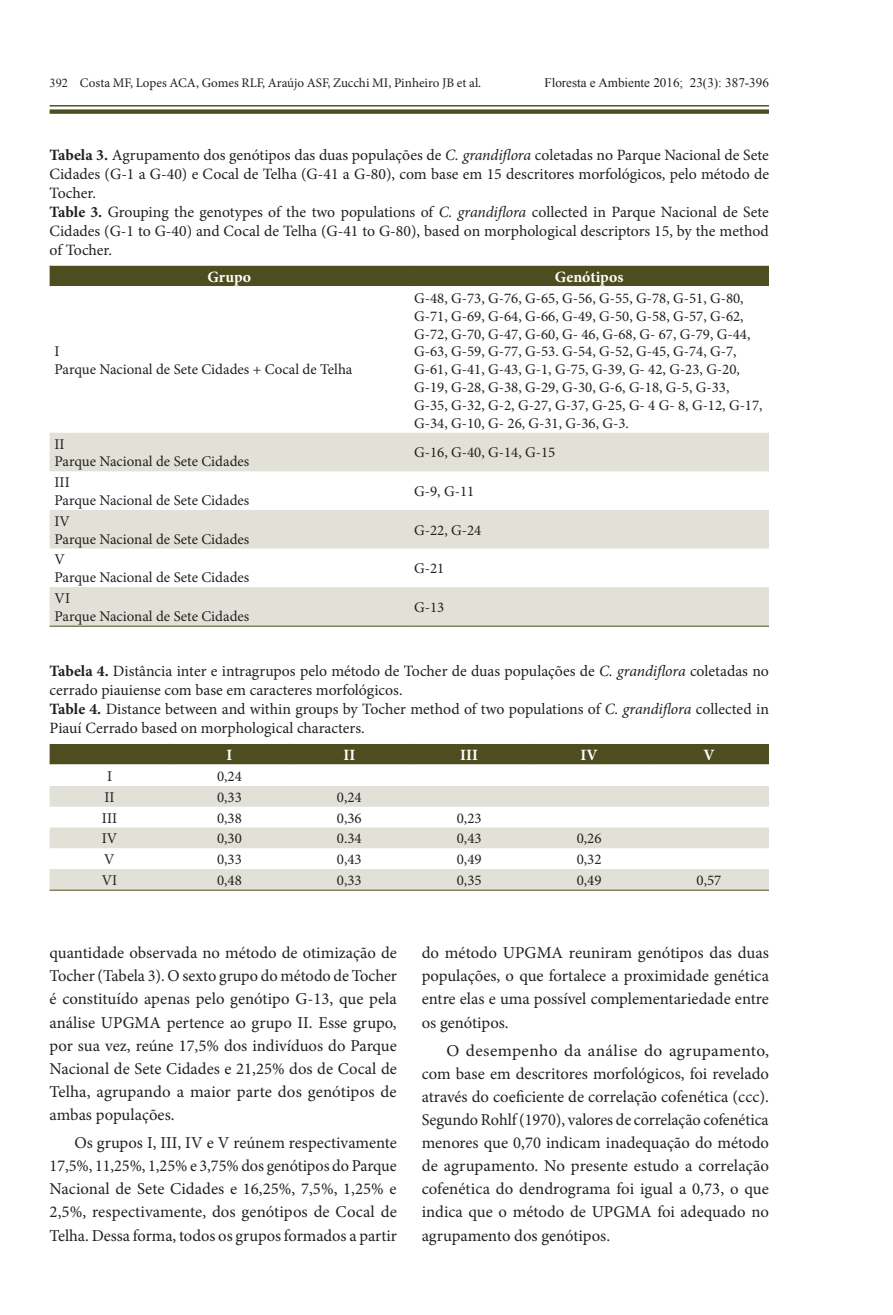
<style>
.page{position:relative;width:893px;height:1315px;background:#fff}
.page>*{position:absolute;margin:0;border:0;box-sizing:border-box;transform-origin:0 0}
.Paragraph{font:16.62px/23.1px "Minion Pro";color:#231f20;text-align:justify}
.Paragraph-2{font:16.62px/23.1px "Minion Pro";color:#231f20;text-align:justify;scale:1.04 1}
.TableTitle{font:15.75px/18.9px "Minion Pro";color:#231f20;text-align:justify}
.TableTitle-Trans1{font:15.75px/18.9px "Minion Pro";color:#231f20;text-align:justify}
.TableHead{font:700 15.75px "Minion Pro";color:#fff}
.TableBody{font:14.88px/17.8px "Minion Pro";color:#231f20}
.t1{font:13.12px "Minion Pro";color:#231f20}
.t2{font:13.12px "Times New Roman";color:#231f20}
.s1{font-family:"Times New Roman";font-size:12.25px}
.s2{font-weight:700}
.s3{font-style:italic}
</style>
<div class="page">
<div style="left:50px;top:109px;width:719px;height:5px;background:#4d4d1f"></div>
<hr style="left:50px;top:105px;width:719px;height:1px;background:#4d4d1f">
<div style="left:50px;top:266px;width:719px;height:20px;background:#4d4d1f"></div>
<svg style="left:50px;top:433px;width:719px;height:193px;fill:#e2e1d8"></svg>
<hr style="left:50px;top:626px;width:359px;height:1px;background:#4d4d1f">
<hr style="left:409px;top:626px;width:360px;height:1px;background:#4d4d1f">
<div style="left:50px;top:744px;width:719px;height:20px;background:#4d4d1f"></div>
<svg style="left:50px;top:786px;width:719px;height:103px;fill:#e2e1d8"></svg>
<hr style="left:50px;top:889px;width:119px;height:1px;background:#4d4d1f">
<hr style="left:169px;top:889px;width:120px;height:1px;background:#4d4d1f">
<hr style="left:289px;top:889px;width:120px;height:1px;background:#4d4d1f">
<hr style="left:409px;top:889px;width:120px;height:1px;background:#4d4d1f">
<hr style="left:529px;top:889px;width:120px;height:1px;background:#4d4d1f">
<hr style="left:649px;top:889px;width:120px;height:1px;background:#4d4d1f">
<p class="t1" style="left:50px;top:74px;width:433px"><span class="s1">392</span> Costa MF, Lopes ACA, Gomes RLF, Araújo ASF, Zucchi MI, Pinheiro JB et al.</p>
<p class="t2" style="left:544px;top:74px;width:226px">Floresta e Ambiente 2016; 23(3): 387-396</p>
<p class="TableTitle" style="left:50px;top:146px;width:721px"><span class="s2">Tabela 3.</span> Agrupamento dos genótipos das duas populações de <span class="s3">C. grandiflora</span> coletadas no Parque Nacional de Sete Cidades (G-1 a G-40) e Cocal de Telha (G-41 a G-80), com base em 15 descritores morfológicos, pelo método de Tocher.</p>
<p class="TableTitle-Trans1" style="left:50px;top:203px;width:721px"><span class="s2">Table 3.</span> Grouping the genotypes of the two populations of <span class="s3">C. grandiflora</span> collected in Parque Nacional de Sete Cidades (G-1 to G-40) and Cocal de Telha (G-41 to G-80), based on morphological descriptors 15, by the method of Tocher.</p>
<p class="TableHead" style="left:208px;top:265px;width:45px">Grupo</p>
<p class="TableHead" style="left:555px;top:265px;width:70px">Genótipos</p>
<p class="TableBody" style="left:55px;top:343px;width:7px">I</p>
<p class="TableBody" style="left:55px;top:361px;width:299px">Parque Nacional de Sete Cidades + Cocal de Telha</p>
<p class="TableBody" style="left:55px;top:435px;width:12px">II</p>
<p class="TableBody" style="left:55px;top:453px;width:196px">Parque Nacional de Sete Cidades</p>
<p class="TableBody" style="left:55px;top:473px;width:17px">III</p>
<p class="TableBody" style="left:55px;top:491px;width:196px">Parque Nacional de Sete Cidades</p>
<p class="TableBody" style="left:55px;top:512px;width:17px">IV</p>
<p class="TableBody" style="left:55px;top:530px;width:196px">Parque Nacional de Sete Cidades</p>
<p class="TableBody" style="left:55px;top:551px;width:12px">V</p>
<p class="TableBody" style="left:55px;top:568px;width:196px">Parque Nacional de Sete Cidades</p>
<p class="TableBody" style="left:55px;top:589px;width:17px">VI</p>
<p class="TableBody" style="left:55px;top:607px;width:196px">Parque Nacional de Sete Cidades</p>
<p class="TableBody" style="left:414px;top:289px;width:350px">G-48, G-73, G-76, G-65, G-56, G-55, G-78, G-51, G-80, G-71, G-69, G-64, G-66, G-49, G-50, G-58, G-57, G-62, G-72, G-70, G-47, G-60, G- 46, G-68, G- 67, G-79, G-44, G-63, G-59, G-77, G-53. G-54, G-52, G-45, G-74, G-7, G-61, G-41, G-43, G-1, G-75, G-39, G- 42, G-23, G-20, G-19, G-28, G-38, G-29, G-30, G-6, G-18, G-5, G-33, G-35, G-32, G-2, G-27, G-37, G-25, G- 4 G- 8, G-12, G-17, G-34, G-10, G- 26, G-31, G-36, G-3.</p>
<p class="TableBody" style="left:414px;top:444px;width:143px">G-16, G-40, G-14, G-15</p>
<p class="TableBody" style="left:414px;top:482px;width:62px">G-9, G-11</p>
<p class="TableBody" style="left:414px;top:521px;width:69px">G-22, G-24</p>
<p class="TableBody" style="left:414px;top:559px;width:32px">G-21</p>
<p class="TableBody" style="left:414px;top:598px;width:32px">G-13</p>
<p class="TableTitle" style="left:50px;top:662px;width:721px"><span class="s2">Tabela 4.</span> Distância inter e intragrupos pelo método de Tocher de duas populações de <span class="s3">C. grandiflora</span> coletadas no cerrado piauiense com base em caracteres morfológicos.</p>
<p class="TableTitle-Trans1" style="left:50px;top:700px;width:721px"><span class="s2">Table 4.</span> Distance between and within groups by Tocher method of two populations of <span class="s3">C. grandiflora</span> collected in<br>Piauí Cerrado based on morphological characters.</p>
<p class="TableHead" style="left:226px;top:744px;width:7px">I</p>
<p class="TableHead" style="left:343px;top:744px;width:13px">II</p>
<p class="TableHead" style="left:460px;top:744px;width:19px">III</p>
<p class="TableHead" style="left:580px;top:744px;width:19px">IV</p>
<p class="TableHead" style="left:703px;top:744px;width:13px">V</p>
<p class="TableBody" style="left:107px;top:767px;width:7px">I</p>
<p class="TableBody" style="left:217px;top:767px;width:26px">0,24</p>
<p class="TableBody" style="left:104px;top:788px;width:12px">II</p>
<p class="TableBody" style="left:217px;top:788px;width:26px">0,33</p>
<p class="TableBody" style="left:337px;top:788px;width:26px">0,24</p>
<p class="TableBody" style="left:102px;top:809px;width:17px">III</p>
<p class="TableBody" style="left:217px;top:809px;width:26px">0,38</p>
<p class="TableBody" style="left:337px;top:809px;width:26px">0,36</p>
<p class="TableBody" style="left:457px;top:809px;width:26px">0,23</p>
<p class="TableBody" style="left:102px;top:829px;width:17px">IV</p>
<p class="TableBody" style="left:217px;top:829px;width:26px">0,30</p>
<p class="TableBody" style="left:337px;top:829px;width:26px">0.34</p>
<p class="TableBody" style="left:457px;top:829px;width:26px">0,43</p>
<p class="TableBody" style="left:577px;top:829px;width:26px">0,26</p>
<p class="TableBody" style="left:104px;top:850px;width:12px">V</p>
<p class="TableBody" style="left:217px;top:850px;width:26px">0,33</p>
<p class="TableBody" style="left:337px;top:850px;width:26px">0,43</p>
<p class="TableBody" style="left:457px;top:850px;width:26px">0,49</p>
<p class="TableBody" style="left:577px;top:850px;width:26px">0,32</p>
<p class="TableBody" style="left:102px;top:871px;width:17px">VI</p>
<p class="TableBody" style="left:217px;top:871px;width:26px">0,48</p>
<p class="TableBody" style="left:337px;top:871px;width:26px">0,33</p>
<p class="TableBody" style="left:457px;top:871px;width:26px">0,35</p>
<p class="TableBody" style="left:577px;top:871px;width:26px">0,49</p>
<p class="TableBody" style="left:697px;top:871px;width:26px">0,57</p>
<p class="Paragraph" style="left:50px;top:941px;width:349px">quantidade observada no método de otimização de Tocher (Tabela 3). O sexto grupo do método de Tocher é constituído apenas pelo genótipo G-13, que pela análise UPGMA pertence ao grupo II. Esse grupo, por sua vez, reúne 17,5% dos indivíduos do Parque Nacional de Sete Cidades e 21,25% dos de Cocal de Telha, agrupando a maior parte dos genótipos de ambas populações.</p>
<p class="Paragraph" style="left:50px;top:1131px;width:349px;text-indent:25px">Os grupos I, III, IV e V reúnem respectivamente 17,5%, 11,25%, 1,25% e 3,75% dos genótipos do Parque Nacional de Sete Cidades e 16,25%, 7,5%, 1,25% e 2,5%, respectivamente, dos genótipos de Cocal de Telha. Dessa forma, todos os grupos formados a partir</p>
<p class="Paragraph" style="left:422px;top:941px;width:349px">do método UPGMA reuniram genótipos das duas populações, o que fortalece a proximidade genética entre elas e uma possível complementariedade entre os genótipos.</p>
<p class="Paragraph-2" style="left:422px;top:1039px;width:336px;text-indent:25px">O desempenho da análise do agrupamento, com base em descritores morfológicos, foi revelado através do coeficiente de correlação cofenética (ccc).<br>Segundo Rohlf (1970), valores de correlação cofenética menores que 0,70 indicam inadequação do método de agrupamento. No presente estudo a correlação cofenética do dendrograma foi igual a 0,73, o que indica que o método de UPGMA foi adequado no agrupamento dos genótipos.</p>
</div>
